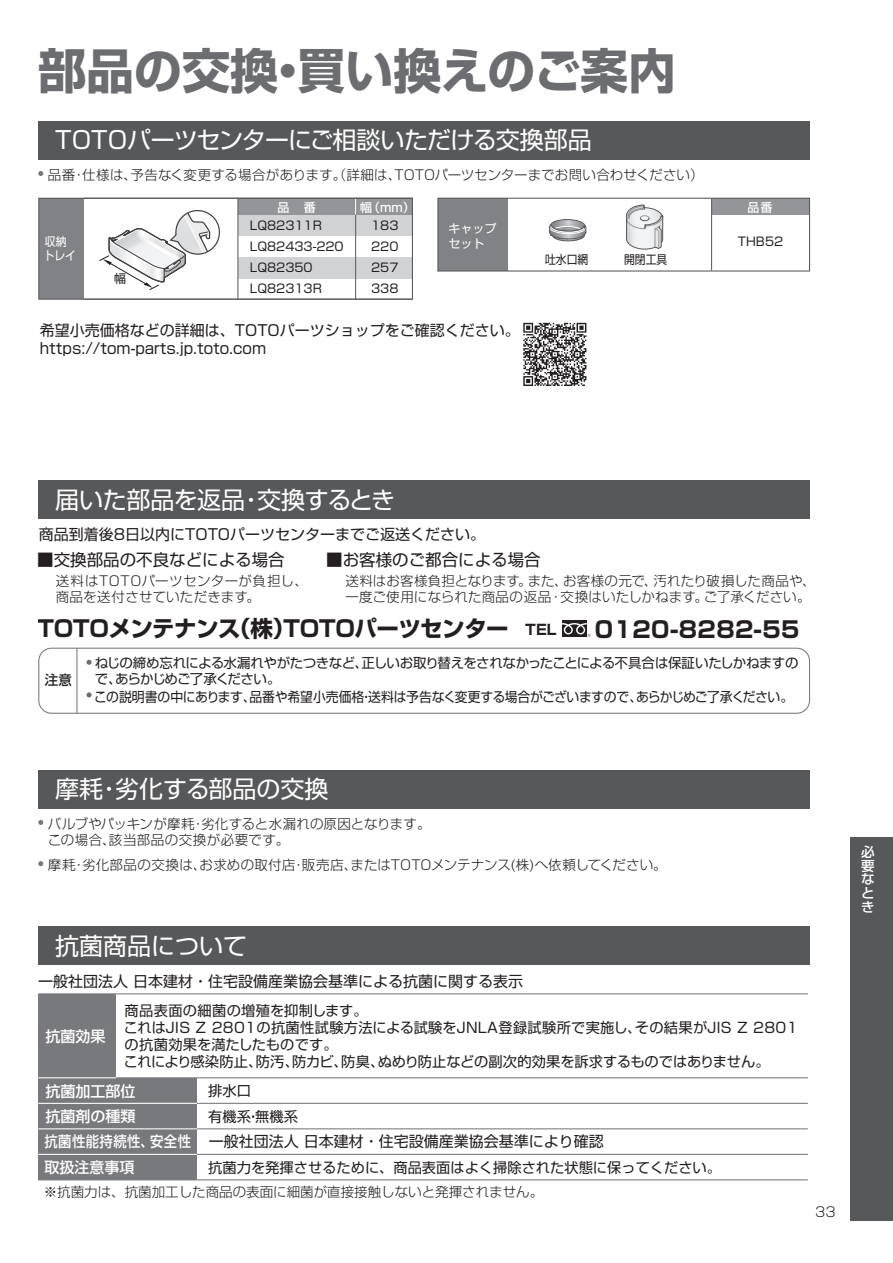
<style>
.page{position:relative;width:893px;height:1263px;background:#fff}
.page>*{position:absolute;margin:0;border:0;box-sizing:border-box;transform-origin:0 0}
.t1{font:700 48px "Shin Go Pro";color:#6c6d70}
.t2{font:24px "Shin Go Pro";letter-spacing:-.01em;color:#fff}
.t3{font:24px "Shin Go Pro";letter-spacing:-.03em;color:#fff}
.t4{font:700 22.5px "Shin Go Pro";letter-spacing:-.025em;color:#231f20}
.t5{font:700 22.5px "Shin Go Pro";letter-spacing:.02em;color:#231f20}
.t6{font:16.5px "Shin Go Pro";color:#231f20}
.t7{font:15px/18px "Shin Go Pro";color:#231f20}
.t8{font:500 15px "Shin Go Pro";color:#fff}
.t9{font:500 15px "Shin Go Pro";letter-spacing:.035em;color:#fff;scale:.89 1}
.t10{font:14.25px/17.1px "Shin Go Pro";color:#231f20}
.t11{font:300 13.5px/16.2px "Shin Go Pro";letter-spacing:.01em;color:#231f20}
.t12{font:13.5px/16.2px "Shin Go Pro";letter-spacing:-.035em;color:#231f20}
.t13{font:13.5px "Shin Go Pro";letter-spacing:-.035em;color:#231f20;scale:.95 1}
.t14{font:300 13.5px/16.2px "Shin Go Pro";letter-spacing:.03em;color:#231f20}
.t15{font:500 13.5px/13.5px "Shin Go Pro";color:#fff;text-align:justify}
.t16{font:500 13.5px "Shin Go Pro";color:#231f20}
.t17{font:12px/21px "Shin Go Pro";color:#231f20}
.t18{font:500 12px "Shin Go Pro";color:#fff}
.t19{font:12px "Shin Go Pro";color:#231f20;scale:.9 1}
.t20{font:12px/14.4px "Shin Go Pro";color:#fff}
.t21{font:12px/14.4px "Shin Go Pro";color:#fff;scale:.9 1}
.s1{font-weight:300}
.s2{font-size:14.25px}
</style>
<div class="page">
<svg style="left:38px;top:171px;width:5px;height:5px"></svg>
<svg style="left:38px;top:820px;width:5px;height:5px"></svg>
<svg style="left:38px;top:861px;width:5px;height:5px"></svg>
<div style="left:562px;top:620px;width:25px;height:17px;background:#231f20"></div>
<svg style="left:562px;top:623px;width:29px;height:14px"></svg>
<div style="left:38px;top:480px;width:772px;height:39px;background:#57585a"></div>
<div style="left:38px;top:121px;width:772px;height:38px;background:#57585a"></div>
<div style="left:38px;top:994px;width:78px;height:84px;background:#78797c"></div>
<div style="left:38px;top:1078px;width:159px;height:101px;background:#78797c"></div>
<hr style="left:38px;top:1179px;width:770px;height:1px;background:#78797c">
<hr style="left:38px;top:1077px;width:770px;height:1px;background:#78797c">
<hr style="left:38px;top:993px;width:770px;height:1px;background:#78797c">
<hr style="left:38px;top:1103px;width:770px;height:1px;background:#78797c">
<hr style="left:38px;top:1077px;width:78px;height:1px;background:#fff">
<hr style="left:38px;top:1103px;width:159px;height:1px;background:#fff">
<hr style="left:38px;top:1128px;width:770px;height:1px;background:#78797c">
<hr style="left:38px;top:1128px;width:159px;height:1px;background:#fff">
<hr style="left:38px;top:1154px;width:770px;height:1px;background:#78797c">
<hr style="left:38px;top:1154px;width:159px;height:1px;background:#fff">
<div style="left:38px;top:927px;width:772px;height:38px;background:#57585a"></div>
<div style="left:38px;top:770px;width:772px;height:38px;background:#57585a"></div>
<hr style="left:76px;top:648px;width:2px;height:65px;background:#78797c">
<div style="left:38px;top:648px;width:772px;height:66px;border:1px solid #78797c;border-radius:13px"></div>
<svg style="left:87px;top:660px;width:5px;height:5px"></svg>
<svg style="left:87px;top:692px;width:5px;height:5px"></svg>
<svg style="left:523px;top:323px;width:63px;height:63px"></svg>
<div style="left:438px;top:198px;width:70px;height:73px;background:#808285"></div>
<div style="left:712px;top:198px;width:97px;height:17px;background:#939598"></div>
<hr style="left:711px;top:198px;width:1px;height:73px;background:#57585a">
<div style="left:437px;top:198px;width:373px;height:74px;border:1px solid #57585a"></div>
<svg style="left:625px;top:159px;width:39px;height:491px"></svg>
<svg style="left:548px;top:219px;width:39px;height:23px"></svg>
<div style="left:238px;top:257px;width:174px;height:21px;background:#d1d2d4"></div>
<div style="left:238px;top:215px;width:174px;height:21px;background:#d1d2d4"></div>
<div style="left:39px;top:198px;width:45px;height:101px;background:#808285"></div>
<div style="left:238px;top:198px;width:174px;height:17px;background:#939598"></div>
<hr style="left:355px;top:212px;width:1px;height:87px;background:#57585a">
<svg style="left:355px;top:200px;width:1px;height:15px"></svg>
<hr style="left:238px;top:198px;width:1px;height:101px;background:#57585a">
<div style="left:38px;top:198px;width:375px;height:102px;border:1px solid #57585a"></div>
<hr style="left:84px;top:198px;width:329px;height:1px;background:#57585a">
<hr style="left:84px;top:299px;width:328px;height:1px;background:#57585a">
<svg style="left:99px;top:210px;width:121px;height:80px"></svg>
<div style="left:850px;top:837px;width:43px;height:383px;background:#57585a"></div>
<h1 class="t1" style="left:38px;top:33px;width:639px">部品の交換・買い換えのご案内</h1>
<h2 class="t3" style="left:55px;top:120px;width:538px">TOTOパーツセンターにご相談いただける交換部品</h2>
<p class="t11" style="left:48px;top:165px;width:657px">品番・仕様は、予告なく変更する場合があります。（詳細は、TOTOパーツセンターまでお問い合わせください）</p>
<p class="t21" style="left:44px;top:232px;width:37px">収納トレイ</p>
<p class="t17" style="left:114px;top:267px;width:13px">幅</p>
<p class="t18" style="left:278px;top:197px;width:40px">品　番</p>
<p class="t18" style="left:360px;top:197px;width:56px">幅（mm）</p>
<p class="t17" style="left:250px;top:214px;width:95px">LQ82311R<br>LQ82433-220<br>LQ82350<br>LQ82313R</p>
<p class="t17" style="left:371px;top:214px;width:29px;text-align:justify">183<br>220<br>257<br>338</p>
<p class="t20" style="left:448px;top:220px;width:49px">キャップセット</p>
<p class="t7" style="left:40px;top:320px;width:482px">希望小売価格などの詳細は、TOTOパーツショップをご確認ください。https://tom-parts.jp.toto.com</p>
<p class="t19" style="left:545px;top:250px;width:49px">吐水口網</p>
<p class="t19" style="left:624px;top:250px;width:50px">開閉工具</p>
<p class="t18" style="left:747px;top:197px;width:27px">品番</p>
<p class="t17" style="left:738px;top:230px;width:47px">THB52</p>
<h2 class="t2" style="left:55px;top:480px;width:341px">届いた部品を返品・交換するとき</h2>
<p class="t7" style="left:39px;top:524px;width:448px">商品到着後8日以内にTOTOパーツセンターまでご返送ください。</p>
<p class="t6" style="left:37px;top:546px;width:249px"><span class="s1">■</span>交換部品の不良などによる場合</p>
<p class="t14" style="left:56px;top:571px;width:254px">送料はTOTOパーツセンターが負担し、商品を送付させていただきます。</p>
<p class="t6" style="left:326px;top:546px;width:216px"><span class="s1">■</span>お客様のご都合による場合</p>
<p class="t11" style="left:345px;top:571px;width:472px">送料はお客様負担となります。また、お客様の元で、汚れたり破損した商品や、一度ご使用になられた商品の返品・交換はいたしかねます。ご了承ください。</p>
<h3 class="t4" style="left:37px;top:610px;width:521px">TOTOメンテナンス（株）TOTOパーツセンター <span class="s2">TEL</span></h3>
<h3 class="t5" style="left:595px;top:611px;width:206px">0120-8282-55</h3>
<p class="t16" style="left:45px;top:669px;width:28px">注意</p>
<p class="t12" style="left:95px;top:653px;width:705px">ねじの締め忘れによる水漏れやがたつきなど、正しいお取り替えをされなかったことによる不具合は保証いたしかねますので、あらかじめご了承ください。</p>
<p class="t13" style="left:94px;top:686px;width:737px">この説明書の中にあります、品番や希望小売価格・送料は予告なく変更する場合がございますので、あらかじめご了承ください。</p>
<h2 class="t2" style="left:55px;top:769px;width:275px">摩耗・劣化する部品の交換</h2>
<p class="t11" style="left:48px;top:814px;width:384px">バルブやパッキンが摩耗・劣化すると水漏れの原因となります。この場合、該当部品の交換が必要です。</p>
<p class="t11" style="left:48px;top:855px;width:620px">摩耗・劣化部品の交換は、お求めの取付店・販売店、またはTOTOメンテナンス(株)へ依頼してください。</p>
<h2 class="t2" style="left:55px;top:926px;width:193px">抗菌商品について</h2>
<p class="t7" style="left:38px;top:970px;width:486px">一般社団法人 日本建材・住宅設備産業協会基準による抗菌に関する表示</p>
<p class="t10" style="left:124px;top:1000px;width:675px">商品表面の細菌の増殖を抑制します。<br>これはJIS Z 2801の抗菌性試験方法による試験をJNLA登録試験所で実施し、その結果がJIS Z 2801の抗菌効果を満たしたものです。<br>これにより感染防止、防汚、防カビ、防臭、ぬめり防止などの副次的効果を訴求するものではありません。</p>
<p class="t8" style="left:46px;top:1023px;width:61px">抗菌効果</p>
<p class="t8" style="left:46px;top:1079px;width:91px">抗菌加工部位</p>
<p class="t10" style="left:208px;top:1081px;width:44px">排水口</p>
<p class="t8" style="left:46px;top:1104px;width:91px">抗菌剤の種類</p>
<p class="t10" style="left:208px;top:1106px;width:91px">有機系・無機系</p>
<p class="t7" style="left:209px;top:1130px;width:396px">一般社団法人 日本建材・住宅設備産業協会基準により確認</p>
<p class="t8" style="left:44px;top:1154px;width:91px">取扱注意事項</p>
<p class="t10" style="left:208px;top:1157px;width:514px">抗菌力を発揮させるために、商品表面はよく掃除された状態に保ってください。</p>
<p class="t9" style="left:44px;top:1129px;width:166px">抗菌性能持続性、安全性</p>
<p class="t11" style="left:44px;top:1182px;width:501px">※抗菌力は、抗菌加工した商品の表面に細菌が直接接触しないと発揮されません。</p>
<p class="t11" style="left:815px;top:1202px;width:22px">33</p>
<p class="t15" style="left:861px;top:844px;width:15px">必要なとき</p>
</div>
